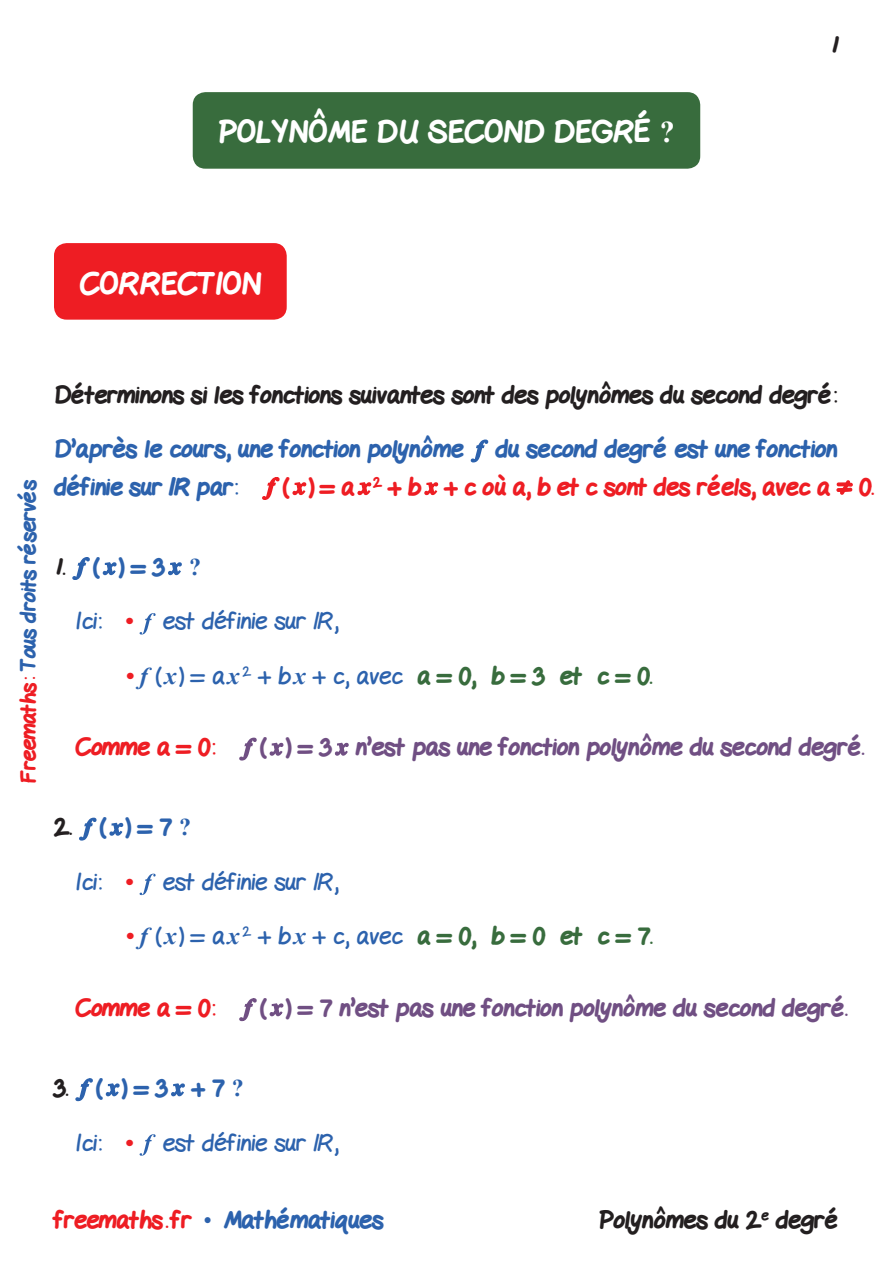
<style>
.page{position:relative;width:893px;height:1263px;background:#fff}
.page>*{position:absolute;margin:0;border:0;box-sizing:border-box;transform-origin:0 0}
.t1{font:800 30px "Gel Pen";color:#fff}
.t2{font:800 24px "Gel Pen";color:#2c62ad}
.t3{font:24px "Gel Pen";color:#2c62ad}
.t4{font:800 24px "Gel Pen";color:#704f83}
.t5{font:800 24px "Gel Pen";color:#231f20}
.t6{font:800 24px "Gel Pen";color:#ee1d23}
.t7{font:800 21px "Gel Pen";letter-spacing:-.01em;color:#2c62ad}
.s1{font-family:"Times New Roman";font-weight:700}
.s2{color:#ee1d23}
.s3{color:#231f20}
.s4{font-family:"Times New Roman";font-weight:700;color:#ee1d23}
.s5{font-family:"Times New Roman";font-weight:700;font-style:italic}
.s6{font-weight:800;color:#386c3d}
.s7{font-family:"Times New Roman";font-weight:400}
</style>
<div class="page">
<div style="left:54px;top:243px;width:233px;height:77px;background:#ee1d23;border-radius:13px"></div>
<svg style="left:470px;top:439px;width:19px;height:24px"></svg>
<svg style="left:262px;top:477px;width:18px;height:23px"></svg>
<svg style="left:292px;top:482px;width:15px;height:14px"></svg>
<svg style="left:357px;top:482px;width:15px;height:14px"></svg>
<svg style="left:424px;top:482px;width:15px;height:14px"></svg>
<svg style="left:836px;top:480px;width:17px;height:15px"></svg>
<svg style="left:72px;top:557px;width:18px;height:23px"></svg>
<svg style="left:102px;top:562px;width:15px;height:14px"></svg>
<svg style="left:168px;top:562px;width:14px;height:14px"></svg>
<svg style="left:140px;top:613px;width:16px;height:21px"></svg>
<svg style="left:239px;top:737px;width:18px;height:24px"></svg>
<svg style="left:269px;top:742px;width:15px;height:14px"></svg>
<svg style="left:334px;top:742px;width:15px;height:14px"></svg>
<svg style="left:79px;top:817px;width:18px;height:24px"></svg>
<svg style="left:109px;top:822px;width:15px;height:14px"></svg>
<svg style="left:140px;top:874px;width:16px;height:21px"></svg>
<svg style="left:239px;top:998px;width:18px;height:24px"></svg>
<svg style="left:269px;top:1003px;width:15px;height:14px"></svg>
<svg style="left:75px;top:1078px;width:18px;height:24px"></svg>
<svg style="left:105px;top:1083px;width:15px;height:14px"></svg>
<svg style="left:171px;top:1083px;width:14px;height:14px"></svg>
<svg style="left:140px;top:1134px;width:16px;height:22px"></svg>
<div style="left:193px;top:92px;width:507px;height:77px;background:#386c3d;border-radius:13px"></div>
<p class="t1" style="left:218px;top:109px;width:458px">POLYNÔME DU SECOND DEGRÉ <span class="s1">?</span></p>
<p class="t5" style="left:830px;top:26px;width:10px">1</p>
<p class="t1" style="left:80px;top:260px;width:183px">CORRECTION</p>
<p class="t7" style="left:12px;top:783px;width:305px;rotate:-90deg"><span class="s2">Freemaths:</span> Tous droits réservés</p>
<p class="t5" style="left:54px;top:376px;width:784px">Déterminons si les fonctions suivantes sont des polynômes du second degré:</p>
<p class="t2" style="left:54px;top:430px;width:411px">D’après le cours, une fonction polynôme</p>
<p class="t2" style="left:495px;top:430px;width:343px">du second degré est une fonction</p>
<p class="t2" style="left:54px;top:468px;width:186px">définie sur ¨ par:</p>
<p class="t6" style="left:283px;top:468px;width:593px">( ) = a <sup>2</sup> + b + c où a, b et c sont des réels, avec a 0.</p>
<p class="t2" style="left:54px;top:548px;width:149px"><span class="s3">1.</span> ( )= 3 <span class="s1">?</span></p>
<p class="t3" style="left:75px;top:601px;width:265px">Ici: <span class="s4">•</span> est définie sur ¨,</p>
<p class="t3" style="left:126px;top:656px;width:528px"><span class="s4">•</span> <span class="s5">f</span> (<span class="s5">x</span>) = a<span class="s5">x</span> <sup>2</sup> + b<span class="s5">x</span> + c, avec <span class="s6">a = 0, b = 3 et c = 0.</span></p>
<p class="t6" style="left:75px;top:728px;width:141px">Comme a = 0:</p>
<p class="t4" style="left:260px;top:728px;width:606px">( ) = 3 n’est pas une fonction polynôme du second degré.</p>
<p class="t2" style="left:54px;top:808px;width:139px"><span class="s3">2.</span> ( )= 7<span class="s1">?</span></p>
<p class="t3" style="left:75px;top:862px;width:265px">Ici: <span class="s4">•</span> est définie sur ¨,</p>
<p class="t3" style="left:126px;top:916px;width:528px"><span class="s4">•</span> <span class="s5">f</span> (<span class="s5">x</span>) = a<span class="s5">x</span> <sup>2</sup> + b<span class="s5">x</span> + c, avec <span class="s6">a = 0, b = 0 et c = 7.</span></p>
<p class="t6" style="left:75px;top:989px;width:141px">Comme a = 0:</p>
<p class="t4" style="left:260px;top:989px;width:589px">( ) = 7 n’est pas une fonction polynôme du second degré.</p>
<p class="t2" style="left:54px;top:1069px;width:191px"><span class="s3">3.</span> ( )= 3 + 7<span class="s1">?</span></p>
<p class="t3" style="left:75px;top:1122px;width:265px">Ici: <span class="s4">•</span> est définie sur ¨,</p>
<p class="t2" style="left:54px;top:1201px;width:331px"><span class="s2">freemaths . fr</span> <span class="s7">•</span> Mathématiques</p>
<p class="t5" style="left:599px;top:1201px;width:242px">Polynômes du 2<sup>e</sup> degré</p>
</div>
